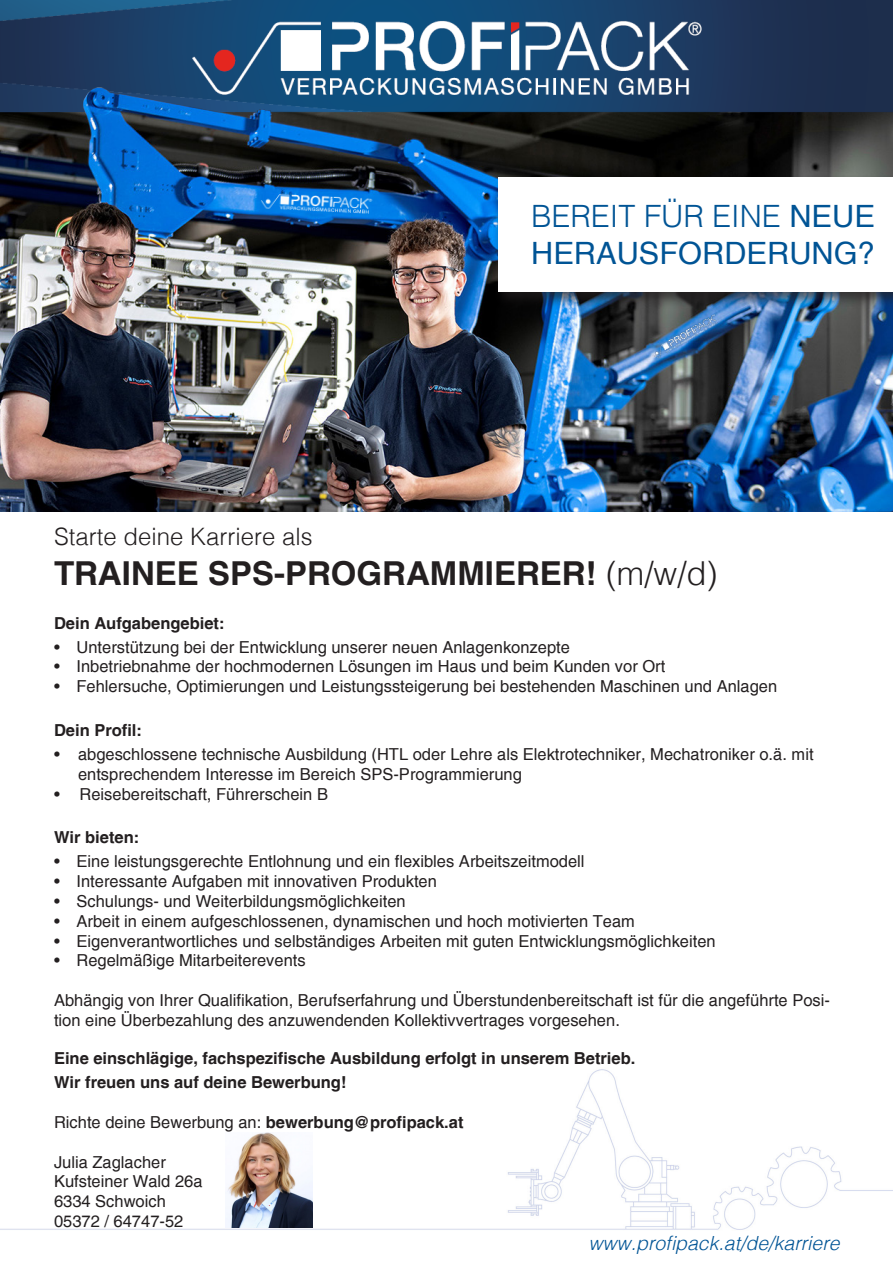
<style>
.page{position:relative;width:893px;height:1263px;background:#fff}
.page>*{position:absolute;margin:0;border:0;box-sizing:border-box;transform-origin:0 0}
.t1{font:700 33px "Helvetica";color:#231f20}
.t2{font:30.75px/36.9px "Helvetica";color:#005495}
.t3{font:300 24px "Helvetica";color:#231f20}
.t4{font:italic 300 19.5px "Helvetica";color:#005495}
.t5{font:16.5px/19.8px "Helvetica";color:#231f20}
.t6{font:700 16.5px "Helvetica";color:#231f20}
.s1{font-weight:300}
.s2{font-weight:700}
</style>
<div class="page">
<img style="left:0;top:0;width:893px;height:59px">
<img style="left:0;top:59px;width:893px;height:453px">
<img style="left:249px;top:183px;width:136px;height:42px">
<img style="left:642px;top:309px;width:88px;height:60px">
<div style="left:493px;top:174px;width:400px;height:135px;background:#231f20;opacity:.71"></div>
<div style="left:499px;top:177px;width:394px;height:115px;background:#fff"></div>
<img style="left:0;top:1069px;width:893px;height:161px">
<img style="left:225px;top:1132px;width:87px;height:96px">
<p class="t2" style="left:531px;top:199px;width:345px"><span class="s1">BEREIT FÜR EINE</span> NEUE<br>HERAUSFORDERUNG?</p>
<p class="t3" style="left:54px;top:522px;width:260px">Starte deine Karriere als</p>
<p class="t1" style="left:54px;top:553px;width:665px">TRAINEE SPS-PROGRAMMIERER! <span class="s1">(m/w/d)</span></p>
<p class="t6" style="left:54px;top:613px;width:172px">Dein Aufgabengebiet:</p>
<p class="t5" style="left:54px;top:637px;width:517px">• Unterstützung bei der Entwicklung unserer neuen Anlagenkonzepte</p>
<p class="t5" style="left:54px;top:657px;width:613px">• Inbetriebnahme der hochmodernen Lösungen im Haus und beim Kunden vor Ort</p>
<p class="t5" style="left:54px;top:677px;width:725px">• Fehlersuche, Optimierungen und Leistungssteigerung bei bestehenden Maschinen und Anlagen</p>
<p class="t6" style="left:54px;top:720px;width:90px">Dein Profil:</p>
<p class="t5" style="left:78px;top:745px;width:737px;text-indent:-24px">• abgeschlossene technische Ausbildung (HTL oder Lehre als Elektrotechniker, Mechatroniker o.ä. mit entsprechendem Interesse im Bereich SPS-Programmierung</p>
<p class="t5" style="left:54px;top:784px;width:276px">• Reisebereitschaft, Führerschein B</p>
<p class="t6" style="left:54px;top:827px;width:87px">Wir bieten:</p>
<p class="t5" style="left:54px;top:852px;width:532px">• Eine leistungsgerechte Entlohnung und ein flexibles Arbeitszeitmodell</p>
<p class="t5" style="left:54px;top:872px;width:384px">• Interessante Aufgaben mit innovativen Produkten</p>
<p class="t5" style="left:54px;top:892px;width:353px">• Schulungs- und Weiterbildungsmöglichkeiten</p>
<p class="t5" style="left:54px;top:912px;width:582px">• Arbeit in einem aufgeschlossenen, dynamischen und hoch motivierten Team</p>
<p class="t5" style="left:54px;top:931px;width:663px">• Eigenverantwortliches und selbständiges Arbeiten mit guten Entwicklungsmöglichkeiten</p>
<p class="t5" style="left:54px;top:951px;width:253px">• Regelmäßige Mitarbeiterevents</p>
<p class="t5" style="left:54px;top:991px;width:777px">Abhängig von Ihrer Qualifikation, Berufserfahrung und Überstundenbereitschaft ist für die angeführte Posi&shy;tion eine Überbezahlung des anzuwendenden Kollektivvertrages vorgesehen.</p>
<p class="t6" style="left:54px;top:1048px;width:583px">Eine einschlägige, fachspezifische Ausbildung erfolgt in unserem Betrieb.</p>
<p class="t6" style="left:54px;top:1072px;width:294px">Wir freuen uns auf deine Bewerbung!</p>
<p class="t5" style="left:54px;top:1113px;width:411px">Richte deine Bewerbung an: <span class="s2">bewerbung@profipack.at</span></p>
<p class="t5" style="left:54px;top:1152px;width:113px">Julia Zaglacher</p>
<p class="t5" style="left:54px;top:1172px;width:150px">Kufsteiner Wald 26a</p>
<p class="t5" style="left:54px;top:1192px;width:113px">6334 Schwoich</p>
<p class="t5" style="left:54px;top:1212px;width:131px">05372 / 64747-52</p>
<p class="t4" style="left:588px;top:1231px;width:253px">www.profipack.at/de/karriere</p>
</div>
